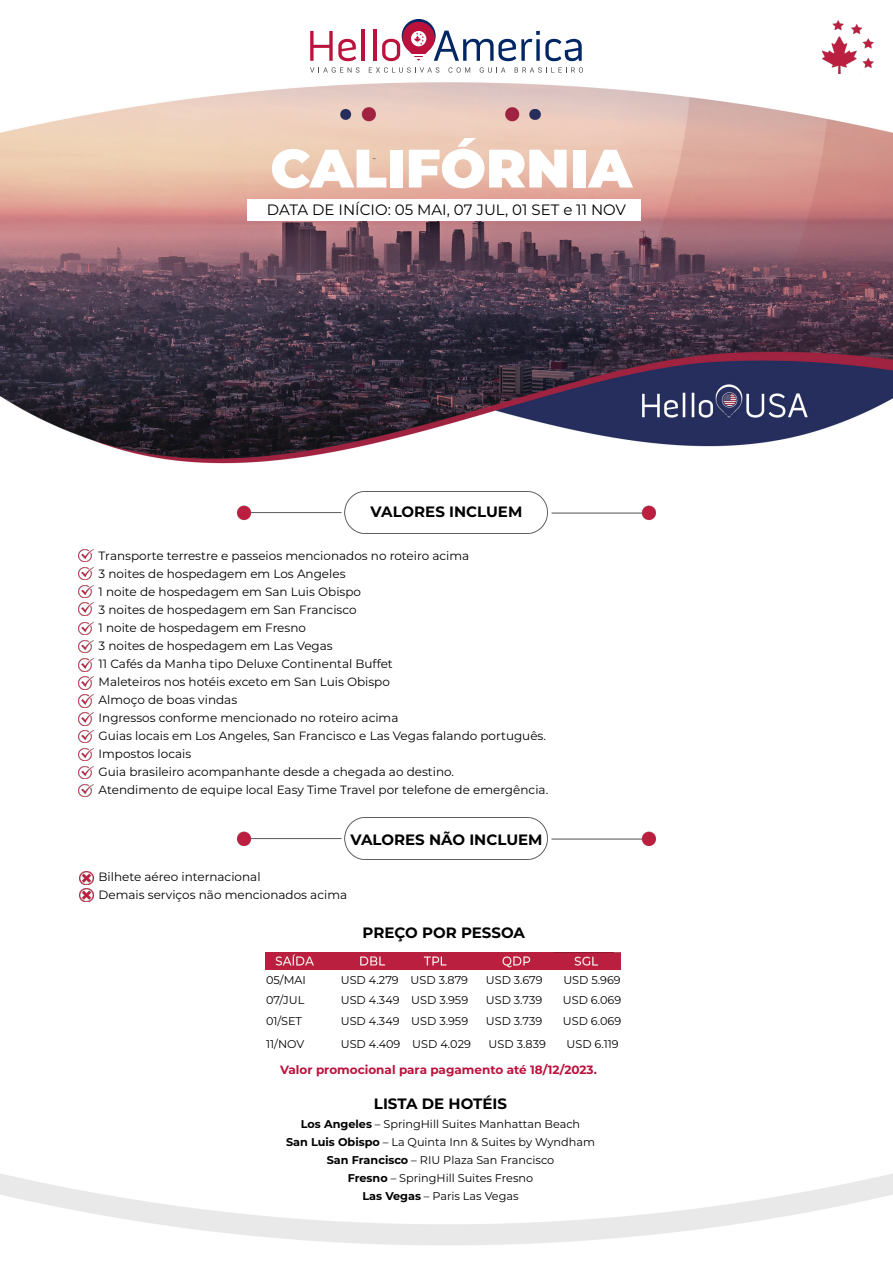
<style>
.page{position:relative;width:893px;height:1263px;background:#fff}
.page>*{position:absolute;margin:0;border:0;box-sizing:border-box;transform-origin:0 0}
.t1{font:900 54px "Montserrat";color:#fff}
.t2{font:700 15px "Montserrat";color:#000}
.t3{font:15px "Montserrat";color:#000}
.t4{font:12px/18px "Montserrat";color:#000}
.t5{font:700 12px "Montserrat";color:#ba123d}
.t6{font:11.25px/18px "Montserrat";color:#000;text-align:center}
.s1{font-weight:700}
</style>
<div class="page">
<img style="left:823px;top:20px;width:50px;height:54px">
<img style="left:0;top:82px;width:893px;height:382px">
<svg style="left:310px;top:31px;width:46px;height:30px"></svg>
<hr style="left:362px;top:30px;width:3px;height:31px;background:#ba123d">
<hr style="left:373px;top:30px;width:3px;height:31px;background:#ba123d">
<svg style="left:310px;top:67px;width:49px;height:6px"></svg>
<svg style="left:369px;top:67px;width:70px;height:6px"></svg>
<svg style="left:448px;top:67px;width:22px;height:6px"></svg>
<svg style="left:480px;top:67px;width:25px;height:6px"></svg>
<svg style="left:515px;top:67px;width:68px;height:6px"></svg>
<svg style="left:382px;top:19px;width:200px;height:42px"></svg>
<div style="left:248px;top:199px;width:393px;height:22px;background:#fff"></div>
<img style="left:238px;top:491px;width:417px;height:42px">
<img style="left:238px;top:817px;width:417px;height:43px">
<img style="left:78px;top:549px;width:15px;height:13px">
<img style="left:78px;top:585px;width:15px;height:13px">
<img style="left:78px;top:622px;width:15px;height:13px">
<img style="left:78px;top:659px;width:15px;height:12px">
<img style="left:78px;top:694px;width:15px;height:13px">
<img style="left:78px;top:730px;width:15px;height:13px">
<img style="left:78px;top:766px;width:15px;height:13px">
<img style="left:78px;top:567px;width:15px;height:13px">
<img style="left:78px;top:603px;width:15px;height:12px">
<img style="left:78px;top:640px;width:15px;height:13px">
<img style="left:78px;top:677px;width:15px;height:12px">
<img style="left:78px;top:712px;width:15px;height:13px">
<img style="left:78px;top:748px;width:15px;height:13px">
<img style="left:78px;top:784px;width:15px;height:13px">
<svg style="left:80px;top:872px;width:13px;height:30px"></svg>
<img style="left:266px;top:952px;width:288px;height:18px">
<img style="left:554px;top:952px;width:66px;height:18px">
<h1 class="t1" style="left:270px;top:128px;width:363px">CALIFÓRNIA</h1>
<p class="t3" style="left:267px;top:200px;width:361px">DATA DE INÍCIO: 05 MAI, 07 JUL, 01 SET e 11 NOV</p>
<p class="t2" style="left:371px;top:500px;width:153px">VALORES INCLUEM</p>
<p class="t4" style="left:99px;top:546px;width:451px">Transporte terrestre e passeios mencionados no roteiro acima<br>3 noites de hospedagem em Los Angeles<br>1 noite de hospedagem em San Luis Obispo<br>3 noites de hospedagem em San Francisco<br>1 noite de hospedagem em Fresno<br>3 noites de hospedagem em Las Vegas<br>11 Cafés da Manha tipo Deluxe Continental Buffet<br>Maleteiros nos hotéis exceto em San Luis Obispo<br>Almoço de boas vindas<br>Ingressos conforme mencionado no roteiro acima<br>Guias locais em Los Angeles, San Francisco e Las Vegas falando português.<br>Impostos locais<br>Guia brasileiro acompanhante desde a chegada ao destino.<br>Atendimento de equipe local Easy Time Travel por telefone de emergência.</p>
<p class="t2" style="left:350px;top:829px;width:194px">VALORES NÃO INCLUEM</p>
<p class="t4" style="left:99px;top:867px;width:250px">Bilhete aéreo internacional<br>Demais serviços não mencionados acima</p>
<p class="t2" style="left:363px;top:922px;width:164px">PREÇO POR PESSOA</p>
<p class="t6" style="left:266px;top:971px;width:41px">05/MAI</p>
<p class="t6" style="left:341px;top:971px;width:129px">USD 4.279 USD 3.879</p>
<p class="t6" style="left:486px;top:971px;width:58px">USD 3.679</p>
<p class="t6" style="left:563px;top:971px;width:59px">USD 5.969</p>
<p class="t6" style="left:266px;top:1012px;width:37px">01/SET</p>
<p class="t6" style="left:341px;top:1012px;width:129px">USD 4.349 USD 3.959</p>
<p class="t6" style="left:486px;top:1012px;width:58px">USD 3.739</p>
<p class="t6" style="left:563px;top:1012px;width:60px">USD 6.069</p>
<p class="t6" style="left:266px;top:990px;width:40px">07/JUL</p>
<p class="t6" style="left:341px;top:990px;width:129px">USD 4.349 USD 3.959</p>
<p class="t6" style="left:486px;top:990px;width:58px">USD 3.739</p>
<p class="t6" style="left:563px;top:990px;width:60px">USD 6.069</p>
<p class="t6" style="left:266px;top:1034px;width:40px">11/NOV</p>
<p class="t6" style="left:341px;top:1034px;width:132px">USD 4.409 USD 4.029</p>
<p class="t6" style="left:489px;top:1034px;width:59px">USD 3.839</p>
<p class="t6" style="left:566px;top:1034px;width:54px">USD 6.119</p>
<p class="t5" style="left:280px;top:1061px;width:318px">Valor promocional para pagamento até 18/12/2023.</p>
<p class="t2" style="left:374px;top:1093px;width:135px">LISTA DE HOTÉIS</p>
<p class="t6" style="left:286px;top:1115px;width:310px"><span class="s1">Los Angeles</span> – SpringHill Suites Manhattan Beach<br><span class="s1">San Luis Obispo</span> – La Quinta Inn &amp; Suites by Wyndham <span class="s1">San Francisco</span> – RIU Plaza San Francisco<br><span class="s1">Fresno</span> – SpringHill Suites Fresno<br><span class="s1">Las Vegas</span> – Paris Las Vegas</p>
</div>
